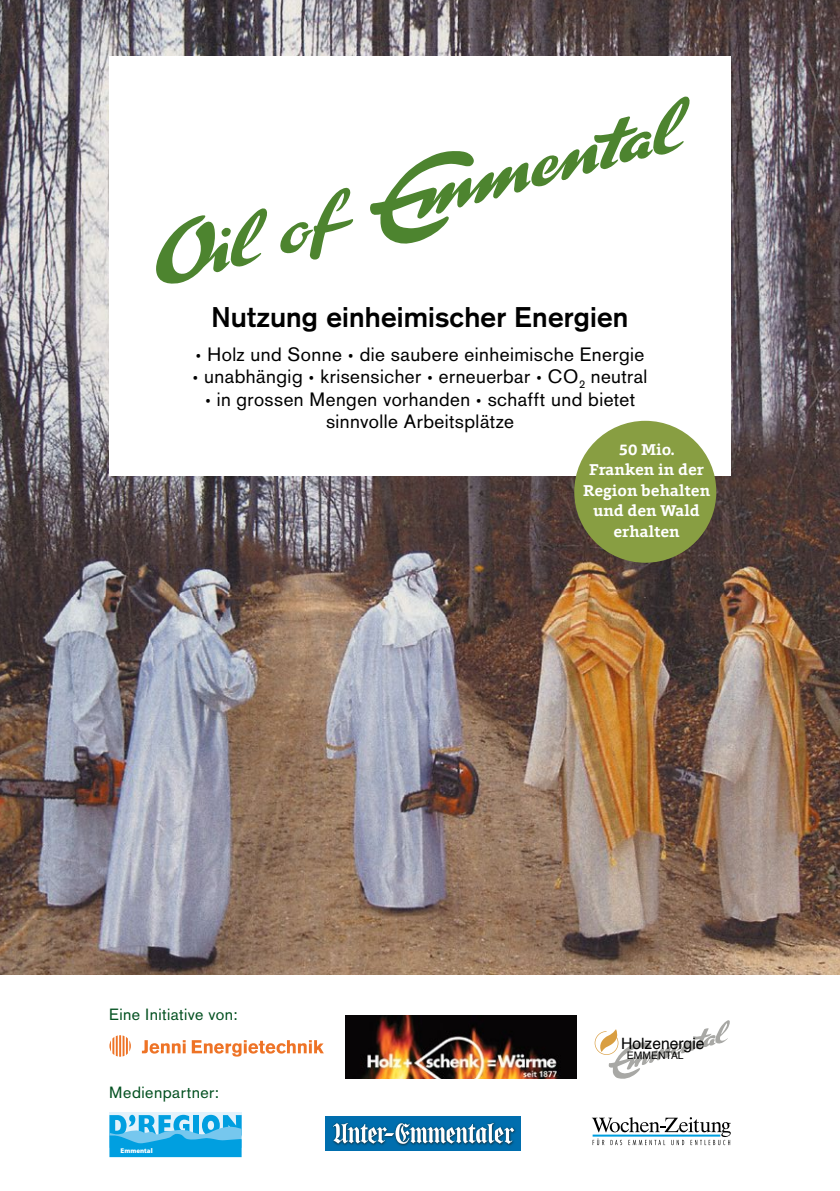
<style>
.page{position:relative;width:840px;height:1191px;background:#fff}
.page>*{position:absolute;margin:0;border:0;box-sizing:border-box;transform-origin:0 0}
.t1{font:700 28px "Basic Commercial LT Std";letter-spacing:.005em;color:#000}
.t2{font:19px/22.4px "Basic Commercial LT Std";letter-spacing:.025em;color:#000;text-align:center}
.t3{font:700 16px/20.4px "Foro Rounded";color:#fff;text-align:center}
.t4{font:16px "Basic Commercial LT Std";letter-spacing:.03em;color:#045121}
.t5{font:15.6px "Helvetica";color:#000}
.t6{font:10.4px "Helvetica";color:#000}
.t7{font:900 7px "Myriad Pro";color:#fff}
.s1{font-family:"Foro";font-weight:300}
</style>
<div class="page">
<img style="left:0;top:0;width:839px;height:975px">
<div style="left:109px;top:57px;width:621px;height:419px;background:#fff"></div>
<svg style="left:370px;top:97px;width:318px;height:147px"></svg>
<svg style="left:156px;top:208px;width:111px;height:75px"></svg>
<svg style="left:280px;top:187px;width:73px;height:73px"></svg>
<div style="left:574px;top:421px;width:142px;height:142px;background:#889e42;border-radius:50%"></div>
<svg style="left:142px;top:1040px;width:43px;height:13px"></svg>
<svg style="left:192px;top:1040px;width:131px;height:16px"></svg>
<svg style="left:109px;top:1035px;width:22px;height:21px"></svg>
<img style="left:345px;top:1015px;width:231px;height:63px">
<svg style="left:594px;top:1020px;width:135px;height:59px"></svg>
<div style="left:325px;top:1116px;width:196px;height:34px;background:#006eae"></div>
<img style="left:332px;top:1122px;width:184px;height:24px">
<svg style="left:333px;top:1123px;width:181px;height:21px"></svg>
<svg style="left:592px;top:1117px;width:138px;height:28px"></svg>
<div style="left:109px;top:1112px;width:132px;height:24px;background:#e3f2fb"></div>
<svg style="left:109px;top:1114px;width:132px;height:43px;background:#3cb4e7"></svg>
<h1 class="t1" style="left:211px;top:301px;width:418px">Nutzung einheimischer Energien</h1>
<p class="t2" style="left:195px;top:343px;width:450px"><span class="s1">•</span> Holz und Sonne <span class="s1">•</span> die saubere einheimische Energie</p>
<p class="t2" style="left:192px;top:365px;width:456px"><span class="s1">•</span> unabhängig <span class="s1">•</span> krisensicher <span class="s1">•</span> erneuerbar <span class="s1">•</span> CO<sub>2</sub> neutral</p>
<p class="t2" style="left:205px;top:388px;width:431px"><span class="s1">•</span> in grossen Mengen vorhanden <span class="s1">•</span> schafft und bietet sinnvolle Arbeitsplätze</p>
<p class="t3" style="left:582px;top:439px;width:129px">50 Mio.<br>Franken in der<br>Region behalten und den Wald erhalten</p>
<p class="t4" style="left:109px;top:1005px;width:130px">Eine Initiative von:</p>
<p class="t4" style="left:109px;top:1083px;width:112px">Medienpartner:</p>
<p class="t7" style="left:120px;top:1146px;width:34px">Emmental</p>
<p class="t5" style="left:620px;top:1031px;width:85px">Holzenergie</p>
<p class="t6" style="left:626px;top:1047px;width:58px">EMMENTAL</p>
</div>
